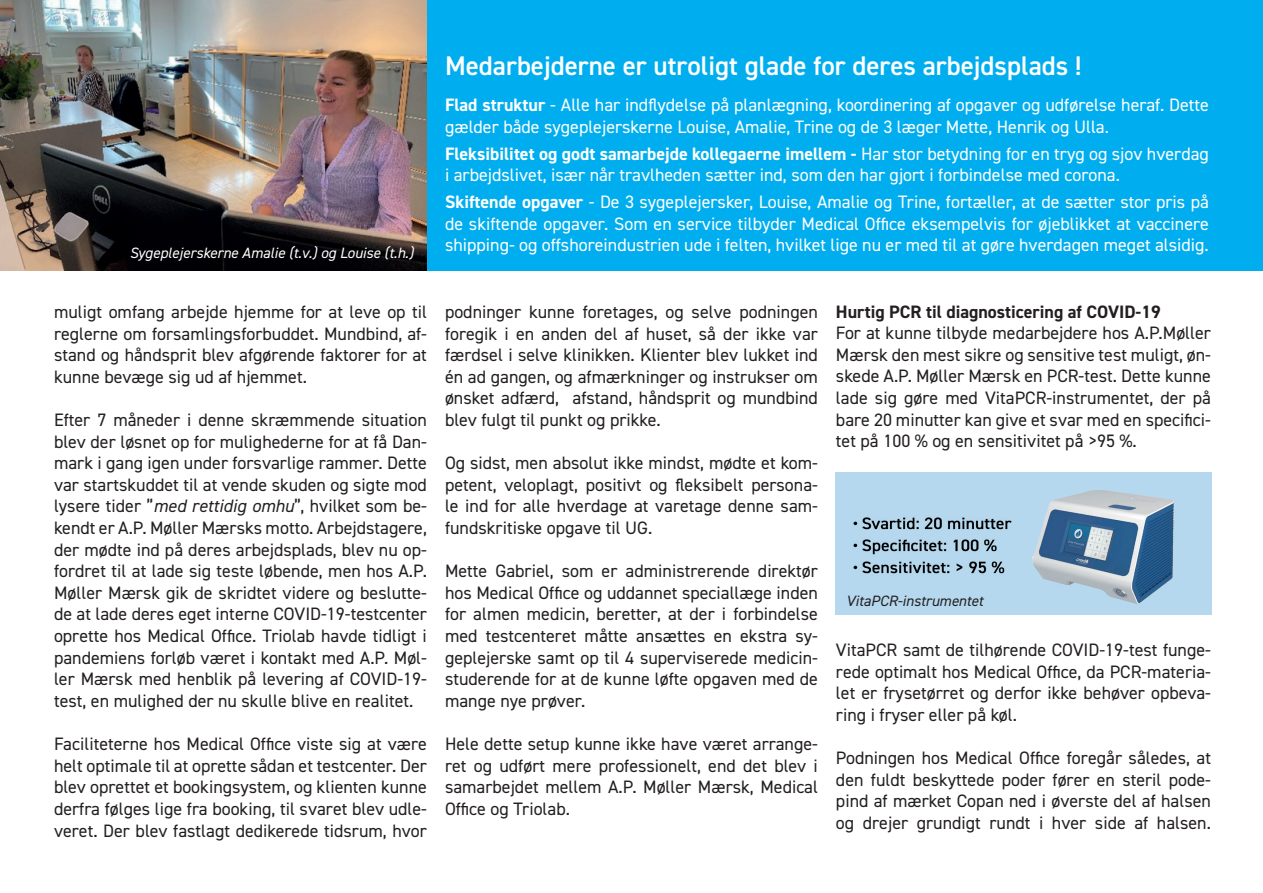
<style>
.page{position:relative;width:1263px;height:893px;background:#fff}
.page>*{position:absolute;margin:0;border:0;box-sizing:border-box;transform-origin:0 0}
.t1{font:600 27px "DIN2014";color:#fff}
.t2{font:18px/21.6px "DIN2014";color:#231f20;text-align:justify}
.t3{font:18px/21.6px "DIN2014";color:#fff}
.t4{font:700 18px "DIN2014";color:#231f20}
.t5{font:italic 15px "DIN2014";color:#fff}
.t6{font:italic 15px "DIN2014";color:#231f20}
.s1{font-style:italic}
.s2{font-weight:700}
</style>
<div class="page">
<div style="left:0;top:0;width:1263px;height:270px;background:#00aeef"></div>
<img style="left:836px;top:472px;width:375px;height:142px">
<img style="left:0;top:0;width:427px;height:270px">
<p class="t5" style="left:130px;top:244px;width:285px">Sygeplejerskerne Amalie (t.v.) og Louise (t.h.)</p>
<p class="t2" style="left:54px;top:301px;width:374px">muligt omfang arbejde hjemme for at leve op til reglerne om forsamlingsforbuddet. Mundbind, af&shy;stand og håndsprit blev afgørende faktorer for at kunne bevæge sig ud af hjemmet.</p>
<p class="t2" style="left:54px;top:409px;width:374px">Efter 7 måneder i denne skræmmende situation blev der løsnet op for mulighederne for at få Dan&shy;mark i gang igen under forsvarlige rammer. Dette var startskuddet til at vende skuden og sigte mod lysere tider ”<span class="s1">med rettidig omhu</span>”, hvilket som be&shy;kendt er A.P. Møller Mærsks motto. Arbejdstagere, der mødte ind på deres arbejdsplads, blev nu op&shy;fordret til at lade sig teste løbende, men hos A.P.<br>Møller Mærsk gik de skridtet videre og beslutte&shy;de at lade deres eget interne COVID-19-testcenter oprette hos Medical Office. Triolab havde tidligt i pandemiens forløb været i kontakt med A.P. Møl&shy;ler Mærsk med henblik på levering af COVID-19- test, en mulighed der nu skulle blive en realitet.</p>
<p class="t2" style="left:54px;top:733px;width:374px">Faciliteterne hos Medical Office viste sig at være helt optimale til at oprette sådan et testcenter. Der blev oprettet et bookingsystem, og klienten kunne derfra følges lige fra booking, til svaret blev udle&shy;veret. Der blev fastlagt dedikerede tidsrum, hvor</p>
<h1 class="t1" style="left:445px;top:48px;width:638px">Medarbejderne er utroligt glade for deres arbejdsplads !</h1>
<p class="t3" style="left:445px;top:94px;width:765px"><span class="s2">Flad struktur</span> - Alle har indflydelse på planlægning, koordinering af opgaver og udførelse heraf. Dette gælder både sygeplejerskerne Louise, Amalie, Trine og de 3 læger Mette, Henrik og Ulla.</p>
<p class="t3" style="left:445px;top:142px;width:765px"><span class="s2">Fleksibilitet og godt samarbejde kollegaerne imellem -</span> Har stor betydning for en tryg og sjov hverdag i arbejdslivet, især når travlheden sætter ind, som den har gjort i forbindelse med corona.</p>
<p class="t3" style="left:445px;top:191px;width:765px;text-align:justify"><span class="s2">Skiftende opgaver</span> - De 3 sygeplejersker, Louise, Amalie og Trine, fortæller, at de sætter stor pris på de skiftende opgaver. Som en service tilbyder Medical Office eksempelvis for øjeblikket at vaccinere shipping- og offshoreindustrien ude i felten, hvilket lige nu er med til at gøre hverdagen meget alsidig.</p>
<p class="t2" style="left:445px;top:301px;width:374px">podninger kunne foretages, og selve podningen foregik i en anden del af huset, så der ikke var færdsel i selve klinikken. Klienter blev lukket ind én ad gangen, og afmærkninger og instrukser om ønsket adfærd, afstand, håndsprit og mundbind blev fulgt til punkt og prikke.</p>
<p class="t2" style="left:445px;top:452px;width:374px">Og sidst, men absolut ikke mindst, mødte et kom&shy;petent, veloplagt, positivt og fleksibelt persona&shy;le ind for alle hverdage at varetage denne sam&shy;fundskritiske opgave til UG.</p>
<p class="t2" style="left:445px;top:560px;width:374px">Mette Gabriel, som er administrerende direktør hos Medical Office og uddannet speciallæge inden for almen medicin, beretter, at der i forbindelse med testcenteret måtte ansættes en ekstra sy&shy;geplejerske samt op til 4 superviserede medicin&shy;studerende for at de kunne løfte opgaven med de mange nye prøver.</p>
<p class="t2" style="left:445px;top:733px;width:374px">Hele dette setup kunne ikke have været arrange&shy;ret og udført mere professionelt, end det blev i samarbejdet mellem A.P. Møller Mærsk, Medical Office og Triolab.</p>
<p class="t4" style="left:836px;top:299px;width:326px">Hurtig PCR til diagnosticering af COVID-19</p>
<p class="t2" style="left:836px;top:322px;width:376px">For at kunne tilbyde medarbejdere hos A.P.Møller Mærsk den mest sikre og sensitive test muligt, øn&shy;skede A.P. Møller Mærsk en PCR-test. Dette kunne lade sig gøre med VitaPCR-instrumentet, der på bare 20 minutter kan give et svar med en specifici&shy;tet på 100 % og en sensitivitet på &gt;95 %.</p>
<p class="t6" style="left:846px;top:592px;width:139px">VitaPCR-instrumentet</p>
<p class="t2" style="left:836px;top:639px;width:377px">VitaPCR samt de tilhørende COVID-19-test funge&shy;rede optimalt hos Medical Office, da PCR-materia&shy;let er frysetørret og derfor ikke behøver opbeva&shy;ring i fryser eller på køl.</p>
<p class="t2" style="left:836px;top:747px;width:376px">Podningen hos Medical Office foregår således, at den fuldt beskyttede poder fører en steril pode&shy;pind af mærket Copan ned i øverste del af halsen og drejer grundigt rundt i hver side af halsen.</p>
</div>
